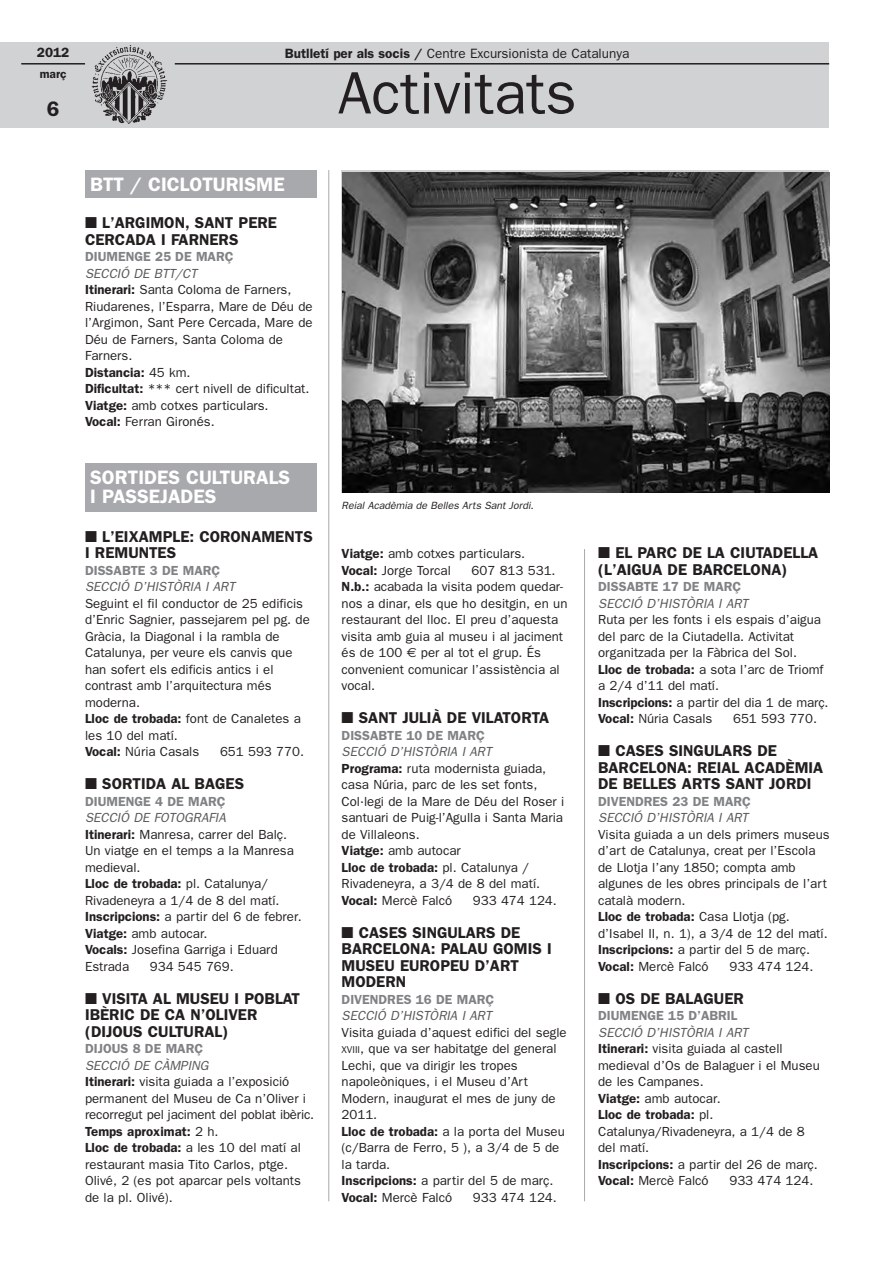
<style>
.page{position:relative;width:893px;height:1263px;background:#fff}
.page>*{position:absolute;margin:0;border:0;box-sizing:border-box;transform-origin:0 0}
.t1{font:60px "Franklin Gothic";color:#231f20}
.t2{font:600 21px "Franklin Gothic";color:#231f20}
.t3{font:600 19.5px/19.5px "Franklin Gothic";color:#fff}
.t4{font:600 15.75px/16.5px "Franklin Gothic";color:#231f20}
.t5{font:13.5px "Franklin Gothic";color:#231f20}
.t6{font:600 13.5px "Franklin Gothic";color:#231f20}
.t7{font:13.2px/16.5px "Franklin Gothic";color:#231f20}
.t8{font:600 13.2px "Franklin Gothic";color:#808285}
.t9{font:italic 13.2px "Franklin Gothic";color:#57585a}
.t10{font:600 12px "Franklin Gothic";color:#231f20}
.t11{font:italic 10.5px "Franklin Gothic";color:#231f20}
.s1{font-weight:600}
.s2{font-style:italic;color:#57585a}
.s3{font-family:"Euro Sans"}
.s4{font-size:9.9px}
</style>
<div class="page">
<div style="left:0;top:43px;width:829px;height:85px;background:#d1d2d4"></div>
<hr style="left:175px;top:63px;width:654px;height:2px;background:#231f20">
<hr style="left:21px;top:63px;width:64px;height:2px;background:#231f20">
<img style="left:91px;top:46px;width:76px;height:78px">
<hr style="left:328px;top:170px;width:1px;height:1031px;background:#a8a9ad">
<hr style="left:584px;top:549px;width:1px;height:652px;background:#a8a9ad">
<div style="left:85px;top:463px;width:231px;height:49px;background:#a8a9ad"></div>
<div style="left:85px;top:170px;width:231px;height:28px;background:#a8a9ad"></div>
<img style="left:342px;top:173px;width:487px;height:319px">
<p class="t6" style="left:37px;top:45px;width:34px">2012</p>
<p class="t10" style="left:40px;top:67px;width:28px">març</p>
<h2 class="t2" style="left:47px;top:97px;width:14px">6</h2>
<p class="t5" style="left:285px;top:45px;width:346px"><span class="s1">Butlletí per als socis /</span> Centre Excursionista de Catalunya</p>
<h1 class="t1" style="left:338px;top:58px;width:240px">Activitats</h1>
<h3 class="t3" style="left:90px;top:174px;width:196px">BTT / CICLOTURISME</h3>
<p class="t4" style="left:85px;top:214px;width:193px">■ L’ARGIMON, SANT PERE<br>CERCADA I FARNERS</p>
<p class="t8" style="left:85px;top:249px;width:150px">DIUMENGE 25 DE MARÇ</p>
<p class="t7" style="left:85px;top:265px;width:229px"><span class="s2">SECCIÓ DE BTT/CT<br></span><span class="s1">Itinerari:</span> Santa Coloma de Farners,<br>Riudarenes, l’Esparra, Mare de Déu de l’Argimon, Sant Pere Cercada, Mare de<br>Déu de Farners, Santa Coloma de<br>Farners.<br><span class="s1">Distancia:</span> 45 km.<br><span class="s1">Dificultat:</span> *** cert nivell de dificultat.<br><span class="s1">Viatge:</span> amb cotxes particulars.<br><span class="s1">Vocal:</span> Ferran Gironés.</p>
<h3 class="t3" style="left:90px;top:467px;width:201px">SORTIDES CULTURALS<br>I PASSEJADES</h3>
<p class="t4" style="left:85px;top:528px;width:229px">■ L’EIXAMPLE: CORONAMENTS<br>I REMUNTES</p>
<p class="t8" style="left:85px;top:562px;width:137px">DISSABTE 3 DE MARÇ</p>
<p class="t9" style="left:85px;top:579px;width:152px">SECCIÓ D’HISTÒRIA I ART</p>
<p class="t7" style="left:85px;top:595px;width:226px">Seguint el fil conductor de 25 edificis d’Enric Sagnier, passejarem pel pg. de<br>Gràcia, la Diagonal i la rambla de<br>Catalunya, per veure els canvis que han sofert els edificis antics i el contrast amb l’arquitectura més moderna.<br><span class="s1">Lloc de trobada:</span> font de Canaletes a les 10 del matí.<br><span class="s1">Vocal:</span> Núria Casals</p>
<p class="t7" style="left:220px;top:743px;width:85px">651 593 770.</p>
<p class="t4" style="left:85px;top:775px;width:161px">■ SORTIDA AL BAGES</p>
<p class="t8" style="left:85px;top:793px;width:142px">DIUMENGE 4 DE MARÇ</p>
<p class="t7" style="left:85px;top:809px;width:218px"><span class="s2">SECCIÓ DE FOTOGRAFIA<br></span><span class="s1">Itinerari:</span> Manresa, carrer del Balç.<br>Un viatge en el temps a la Manresa medieval.<br><span class="s1">Lloc de trobada:</span> pl. Catalunya/<br>Rivadeneyra a 1/4 de 8 del matí.<br><span class="s1">Inscripcions:</span> a partir del 6 de febrer.<br><span class="s1">Viatge:</span> amb autocar.<br><span class="s1">Vocals:</span> Josefina Garriga i Eduard<br>Estrada</p>
<p class="t7" style="left:150px;top:958px;width:85px">934 545 769.</p>
<p class="t4" style="left:85px;top:990px;width:217px">■ VISITA AL MUSEU I POBLAT<br>IBÈRIC DE CA N’OLIVER (DIJOUS CULTURAL)</p>
<p class="t8" style="left:85px;top:1041px;width:120px">DIJOUS 8 DE MARÇ</p>
<p class="t7" style="left:85px;top:1057px;width:231px"><span class="s2">SECCIÓ DE CÀMPING<br></span><span class="s1">Itinerari:</span> visita guiada a l’exposició permanent del Museu de Ca n’Oliver i recorregut pel jaciment del poblat ibèric.<br><span class="s1">Temps aproximat:</span> 2 h.<br><span class="s1">Lloc de trobada:</span> a les 10 del matí al restaurant masia Tito Carlos, ptge.<br>Olivé, 2 (es pot aparcar pels voltants de la pl. Olivé).</p>
<p class="t11" style="left:342px;top:499px;width:194px">Reial Acadèmia de Belles Arts Sant Jordi.</p>
<p class="t7" style="left:342px;top:545px;width:185px"><span class="s1">Viatge:</span> amb cotxes particulars.<br><span class="s1">Vocal:</span> Jorge Torcal</p>
<p class="t7" style="left:342px;top:562px;width:227px;text-indent:130px">607 813 531.<br><span class="s1">N.b.:</span> acabada la visita podem quedar&shy;nos a dinar, els que ho desitgin, en un restaurant del lloc. El preu d’aquesta visita amb guia al museu i al jaciment és de 100 <span class="s3">€</span> per al tot el grup. És convenient comunicar l’assistència al vocal.</p>
<p class="t4" style="left:342px;top:709px;width:209px">■ SANT JULIÀ DE VILATORTA</p>
<p class="t8" style="left:342px;top:727px;width:145px">DISSABTE 10 DE MARÇ</p>
<p class="t7" style="left:342px;top:743px;width:224px"><span class="s2">SECCIÓ D’HISTÒRIA I ART<br></span><span class="s1">Programa:</span> ruta modernista guiada, casa Núria, parc de les set fonts,<br>Col·legi de la Mare de Déu del Roser i santuari de Puig-l’Agulla i Santa Maria de Villaleons.<br><span class="s1">Viatge:</span> amb autocar<br><span class="s1">Lloc de trobada:</span> pl. Catalunya /<br>Rivadeneyra, a 3/4 de 8 del matí.<br><span class="s1">Vocal:</span> Mercè Falcó</p>
<p class="t7" style="left:473px;top:892px;width:85px">933 474 124.</p>
<p class="t4" style="left:342px;top:924px;width:212px">■ CASES SINGULARS DE<br>BARCELONA: PALAU GOMIS I<br>MUSEU EUROPEU D’ART<br>MODERN</p>
<p class="t8" style="left:342px;top:991px;width:154px">DIVENDRES 16 DE MARÇ</p>
<p class="t9" style="left:342px;top:1008px;width:152px">SECCIÓ D’HISTÒRIA I ART</p>
<p class="t7" style="left:342px;top:1024px;width:227px">Visita guiada d’aquest edifici del segle<br><span class="s4">XVIII</span>, que va ser habitatge del general<br>Lechi, que va dirigir les tropes napoleòniques, i el Museu d’Art<br>Modern, inaugurat el mes de juny de<br>2011.<br><span class="s1">Lloc de trobada:</span> a la porta del Museu (c/Barra de Ferro, 5 ), a 3/4 de 5 de la tarda.<br><span class="s1">Inscripcions:</span> a partir del 5 de març.<br><span class="s1">Vocal:</span> Mercè Falcó</p>
<p class="t7" style="left:473px;top:1189px;width:85px">933 474 124.</p>
<p class="t4" style="left:598px;top:544px;width:222px">■ EL PARC DE LA CIUTADELLA (L’AIGUA DE BARCELONA)</p>
<p class="t8" style="left:598px;top:579px;width:145px">DISSABTE 17 DE MARÇ</p>
<p class="t9" style="left:598px;top:595px;width:152px">SECCIÓ D’HISTÒRIA I ART</p>
<p class="t7" style="left:598px;top:611px;width:232px">Ruta per les fonts i els espais d’aigua del parc de la Ciutadella. Activitat organitzada per la Fàbrica del Sol.<br><span class="s1">Lloc de trobada:</span> a sota l’arc de Triomf a 2/4 d’11 del matí.<br><span class="s1">Inscripcions:</span> a partir del dia 1 de març.<br><span class="s1">Vocal:</span> Núria Casals</p>
<p class="t7" style="left:733px;top:710px;width:85px">651 593 770.</p>
<p class="t4" style="left:598px;top:742px;width:227px">■ CASES SINGULARS DE<br>BARCELONA: REIAL ACADÈMIA<br>DE BELLES ARTS SANT JORDI</p>
<p class="t8" style="left:598px;top:793px;width:154px">DIVENDRES 23 DE MARÇ</p>
<p class="t9" style="left:598px;top:810px;width:152px">SECCIÓ D’HISTÒRIA I ART</p>
<p class="t7" style="left:598px;top:826px;width:233px">Visita guiada a un dels primers museus d’art de Catalunya, creat per l’Escola de Llotja l’any 1850; compta amb algunes de les obres principals de l’art català modern.<br><span class="s1">Lloc de trobada:</span> Casa Llotja (pg. d’Isabel II, n. 1), a 3/4 de 12 del matí.<br><span class="s1">Inscripcions:</span> a partir del 5 de març.<br><span class="s1">Vocal:</span> Mercè Falcó</p>
<p class="t7" style="left:729px;top:958px;width:85px">933 474 124.</p>
<p class="t4" style="left:598px;top:990px;width:147px">■ OS DE BALAGUER</p>
<p class="t8" style="left:598px;top:1008px;width:141px">DIUMENGE 15 D’ABRIL</p>
<p class="t7" style="left:598px;top:1024px;width:223px"><span class="s2">SECCIÓ D’HISTÒRIA I ART<br></span><span class="s1">Itinerari:</span> visita guiada al castell medieval d’Os de Balaguer i el Museu de les Campanes.<br><span class="s1">Viatge:</span> amb autocar.<br><span class="s1">Lloc de trobada:</span> pl.<br>Catalunya/Rivadeneyra, a 1/4 de 8 del matí.<br><span class="s1">Inscripcions:</span> a partir del 26 de març.<br><span class="s1">Vocal:</span> Mercè Falcó</p>
<p class="t7" style="left:729px;top:1172px;width:85px">933 474 124.</p>
</div>
